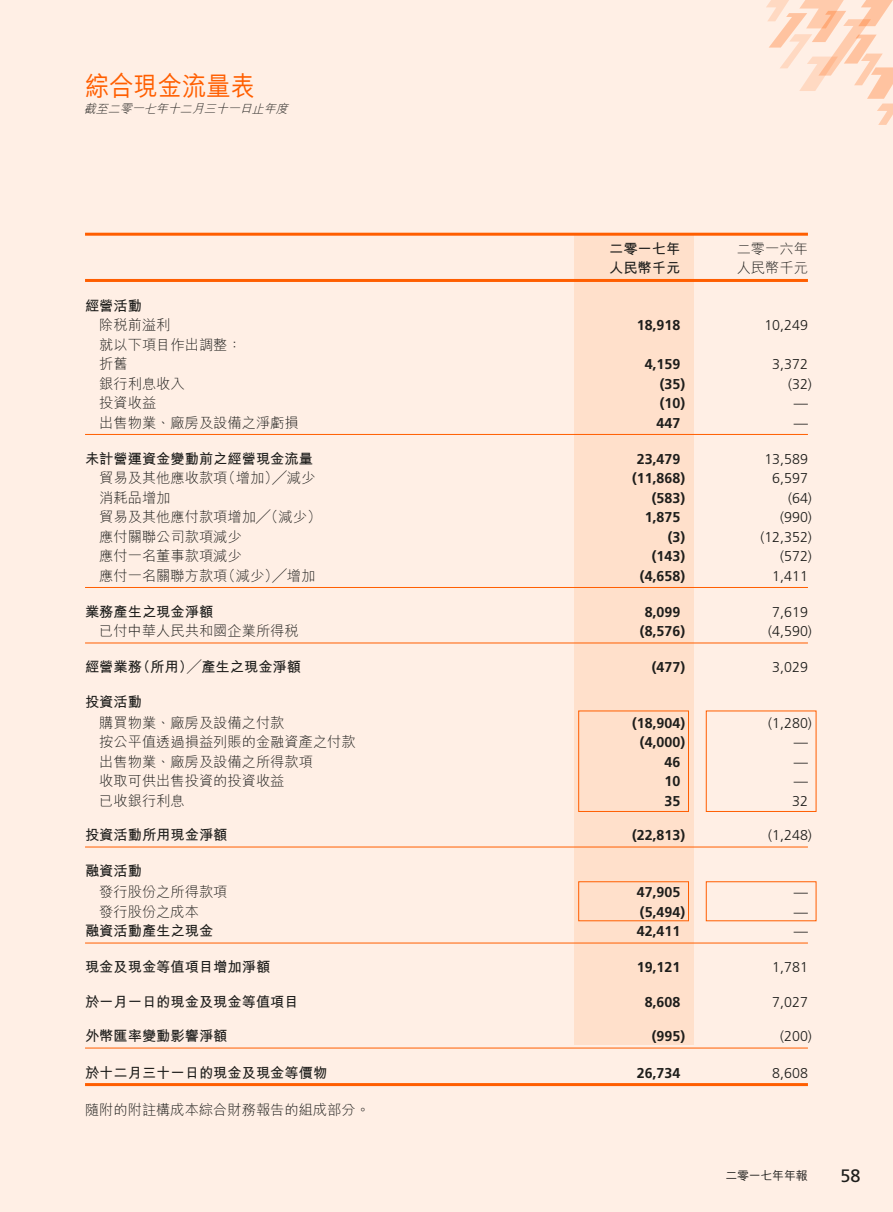
<style>
.page{position:relative;width:893px;height:1212px;background:#ffefe5}
.page>*{position:absolute;margin:0;border:0;box-sizing:border-box;transform-origin:0 0}
.Heading{font:500 27px "M Hei HK";color:#ff5e00;scale:.9 1}
.t1{font:18px "Frutiger LT Std";color:#1d1d1b}
.Table_2_Colume{font:300 14.25px "M Hei HK";color:#1d1d1b}
.Table_2_Colume-2{font:700 14.25px "Frutiger LT Std";color:#1d1d1b}
.Table_2_Colume-3{font:700 14.25px "M Hei HK";color:#1d1d1b}
.Table_2_Colume-4{font:300 14.25px "Frutiger LT Std";color:#1d1d1b}
.Body_Text{font:300 14.25px "M Hei HK";color:#1d1d1b}
.Date{font:italic 300 12px "M Hei HK";color:#1d1d1b}
.t2{font:500 12px "M Hei HK";letter-spacing:-.02em;color:#1d1d1b}
</style>
<div class="page">
<svg style="left:766px;top:0;width:127px;height:125px"></svg>
<div style="left:574px;top:234px;width:119px;height:810px;background:#ffe0cb"></div>
<hr style="left:85px;top:233px;width:723px;height:3px;background:#ff5e00">
<hr style="left:85px;top:279px;width:723px;height:3px;background:#ff5e00">
<hr style="left:85px;top:434px;width:723px;height:1px;background:#ff5e00">
<hr style="left:85px;top:587px;width:723px;height:1px;background:#ff5e00">
<hr style="left:85px;top:643px;width:723px;height:1px;background:#ff5e00">
<hr style="left:85px;top:847px;width:723px;height:1px;background:#ff5e00">
<hr style="left:85px;top:943px;width:723px;height:1px;background:#ff5e00">
<hr style="left:85px;top:1048px;width:723px;height:1px;background:#ff5e00">
<hr style="left:85px;top:1083px;width:723px;height:3px;background:#ff5e00">
<div style="left:578px;top:710px;width:111px;height:102px;border:1px solid #ff5e00"></div>
<div style="left:706px;top:710px;width:110px;height:102px;border:1px solid #ff5e00"></div>
<div style="left:578px;top:881px;width:111px;height:40px;border:1px solid #ff5e00"></div>
<div style="left:706px;top:881px;width:110px;height:40px;border:1px solid #ff5e00"></div>
<p class="Heading" style="left:85px;top:67px;width:191px">綜合現金流量表</p>
<p class="Date" style="left:84px;top:102px;width:209px">截至二零一七年十二月三十一日止年度</p>
<p class="Table_2_Colume-3" style="left:609px;top:238px;width:73px">二零一七年</p>
<p class="Table_2_Colume" style="left:737px;top:241px;width:73px">二零一六年</p>
<p class="Table_2_Colume-3" style="left:609px;top:258px;width:73px">人民幣千元</p>
<p class="Table_2_Colume" style="left:737px;top:261px;width:73px">人民幣千元</p>
<p class="Table_2_Colume-3" style="left:85px;top:295px;width:58px">經營活動</p>
<p class="Table_2_Colume" style="left:99px;top:318px;width:73px">除稅前溢利</p>
<p class="Table_2_Colume-2" style="left:637px;top:317px;width:45px">18,918</p>
<p class="Table_2_Colume-4" style="left:764px;top:317px;width:45px">10,249</p>
<p class="Table_2_Colume" style="left:99px;top:337px;width:144px">就以下項目作出調整：</p>
<p class="Table_2_Colume" style="left:99px;top:357px;width:30px">折舊</p>
<p class="Table_2_Colume-2" style="left:645px;top:356px;width:37px">4,159</p>
<p class="Table_2_Colume-4" style="left:772px;top:356px;width:37px">3,372</p>
<p class="Table_2_Colume" style="left:99px;top:376px;width:87px">銀行利息收入</p>
<p class="Table_2_Colume-2" style="left:660px;top:376px;width:27px">(35)</p>
<p class="Table_2_Colume-4" style="left:788px;top:376px;width:25px">(32)</p>
<p class="Table_2_Colume" style="left:99px;top:396px;width:58px">投資收益</p>
<p class="Table_2_Colume-2" style="left:660px;top:395px;width:27px">(10)</p>
<p class="Table_2_Colume-4" style="left:794px;top:395px;width:16px">—</p>
<p class="Table_2_Colume" style="left:99px;top:415px;width:201px">出售物業、廠房及設備之淨虧損</p>
<p class="Table_2_Colume-2" style="left:657px;top:415px;width:25px">447</p>
<p class="Table_2_Colume-4" style="left:794px;top:415px;width:16px">—</p>
<p class="Table_2_Colume-3" style="left:85px;top:448px;width:229px">未計營運資金變動前之經營現金流量</p>
<p class="Table_2_Colume-2" style="left:637px;top:451px;width:45px">23,479</p>
<p class="Table_2_Colume-4" style="left:764px;top:451px;width:45px">13,589</p>
<p class="Table_2_Colume" style="left:99px;top:471px;width:218px">貿易及其他應收款項（增加）╱減少</p>
<p class="Table_2_Colume-2" style="left:632px;top:470px;width:55px">(11,868)</p>
<p class="Table_2_Colume-4" style="left:772px;top:470px;width:37px">6,597</p>
<p class="Table_2_Colume" style="left:99px;top:490px;width:73px">消耗品增加</p>
<p class="Table_2_Colume-2" style="left:652px;top:490px;width:35px">(583)</p>
<p class="Table_2_Colume-4" style="left:788px;top:490px;width:25px">(64)</p>
<p class="Table_2_Colume" style="left:99px;top:510px;width:224px">貿易及其他應付款項增加╱（減少）</p>
<p class="Table_2_Colume-2" style="left:645px;top:509px;width:37px">1,875</p>
<p class="Table_2_Colume-4" style="left:780px;top:509px;width:33px">(990)</p>
<p class="Table_2_Colume" style="left:99px;top:529px;width:144px">應付關聯公司款項減少</p>
<p class="Table_2_Colume-2" style="left:668px;top:529px;width:19px">(3)</p>
<p class="Table_2_Colume-4" style="left:760px;top:529px;width:53px">(12,352)</p>
<p class="Table_2_Colume" style="left:99px;top:549px;width:144px">應付一名董事款項減少</p>
<p class="Table_2_Colume-2" style="left:652px;top:548px;width:35px">(143)</p>
<p class="Table_2_Colume-4" style="left:780px;top:548px;width:33px">(572)</p>
<p class="Table_2_Colume" style="left:99px;top:568px;width:218px">應付一名關聯方款項（減少）╱增加</p>
<p class="Table_2_Colume-2" style="left:640px;top:568px;width:47px">(4,658)</p>
<p class="Table_2_Colume-4" style="left:772px;top:568px;width:37px">1,411</p>
<p class="Table_2_Colume-3" style="left:85px;top:601px;width:130px">業務產生之現金淨額</p>
<p class="Table_2_Colume-2" style="left:645px;top:604px;width:37px">8,099</p>
<p class="Table_2_Colume-4" style="left:772px;top:604px;width:37px">7,619</p>
<p class="Table_2_Colume" style="left:99px;top:624px;width:201px">已付中華人民共和國企業所得稅</p>
<p class="Table_2_Colume-2" style="left:640px;top:623px;width:47px">(8,576)</p>
<p class="Table_2_Colume-4" style="left:768px;top:623px;width:45px">(4,590)</p>
<p class="Table_2_Colume-3" style="left:85px;top:657px;width:218px">經營業務（所用）╱產生之現金淨額</p>
<p class="Table_2_Colume-2" style="left:652px;top:659px;width:35px">(477)</p>
<p class="Table_2_Colume-4" style="left:772px;top:659px;width:37px">3,029</p>
<p class="Table_2_Colume-3" style="left:85px;top:691px;width:58px">投資活動</p>
<p class="Table_2_Colume" style="left:99px;top:715px;width:187px">購買物業、廠房及設備之付款</p>
<p class="Table_2_Colume-2" style="left:632px;top:715px;width:55px">(18,904)</p>
<p class="Table_2_Colume-4" style="left:768px;top:715px;width:45px">(1,280)</p>
<p class="Table_2_Colume" style="left:99px;top:735px;width:258px">按公平值透過損益列賬的金融資產之付款</p>
<p class="Table_2_Colume-2" style="left:640px;top:734px;width:47px">(4,000)</p>
<p class="Table_2_Colume-4" style="left:794px;top:734px;width:16px">—</p>
<p class="Table_2_Colume" style="left:99px;top:754px;width:215px">出售物業、廠房及設備之所得款項</p>
<p class="Table_2_Colume-2" style="left:664px;top:754px;width:17px">46</p>
<p class="Table_2_Colume-4" style="left:794px;top:754px;width:16px">—</p>
<p class="Table_2_Colume" style="left:99px;top:774px;width:187px">收取可供出售投資的投資收益</p>
<p class="Table_2_Colume-2" style="left:664px;top:773px;width:17px">10</p>
<p class="Table_2_Colume-4" style="left:794px;top:773px;width:16px">—</p>
<p class="Table_2_Colume" style="left:99px;top:793px;width:87px">已收銀行利息</p>
<p class="Table_2_Colume-2" style="left:664px;top:793px;width:17px">35</p>
<p class="Table_2_Colume-4" style="left:792px;top:793px;width:17px">32</p>
<p class="Table_2_Colume-3" style="left:85px;top:825px;width:144px">投資活動所用現金淨額</p>
<p class="Table_2_Colume-2" style="left:632px;top:827px;width:55px">(22,813)</p>
<p class="Table_2_Colume-4" style="left:768px;top:827px;width:45px">(1,248)</p>
<p class="Table_2_Colume-3" style="left:85px;top:861px;width:58px">融資活動</p>
<p class="Table_2_Colume" style="left:99px;top:885px;width:130px">發行股份之所得款項</p>
<p class="Table_2_Colume-2" style="left:637px;top:884px;width:45px">47,905</p>
<p class="Table_2_Colume-4" style="left:794px;top:884px;width:16px">—</p>
<p class="Table_2_Colume" style="left:99px;top:904px;width:101px">發行股份之成本</p>
<p class="Table_2_Colume-2" style="left:640px;top:904px;width:47px">(5,494)</p>
<p class="Table_2_Colume-4" style="left:794px;top:904px;width:16px">—</p>
<p class="Table_2_Colume-3" style="left:85px;top:921px;width:130px">融資活動產生之現金</p>
<p class="Table_2_Colume-2" style="left:637px;top:923px;width:45px">42,411</p>
<p class="Table_2_Colume-4" style="left:794px;top:923px;width:16px">—</p>
<p class="Table_2_Colume-3" style="left:85px;top:957px;width:187px">現金及現金等值項目增加淨額</p>
<p class="Table_2_Colume-2" style="left:637px;top:959px;width:45px">19,121</p>
<p class="Table_2_Colume-4" style="left:772px;top:959px;width:37px">1,781</p>
<p class="Table_2_Colume-3" style="left:85px;top:991px;width:215px">於一月一日的現金及現金等值項目</p>
<p class="Table_2_Colume-2" style="left:645px;top:994px;width:37px">8,608</p>
<p class="Table_2_Colume-4" style="left:772px;top:994px;width:37px">7,027</p>
<p class="Table_2_Colume-3" style="left:85px;top:1026px;width:144px">外幣匯率變動影響淨額</p>
<p class="Table_2_Colume-2" style="left:652px;top:1028px;width:35px">(995)</p>
<p class="Table_2_Colume-4" style="left:780px;top:1028px;width:33px">(200)</p>
<p class="Table_2_Colume-3" style="left:85px;top:1062px;width:244px">於十二月三十一日的現金及現金等價物</p>
<p class="Table_2_Colume-2" style="left:637px;top:1064px;width:45px">26,734</p>
<p class="Table_2_Colume-4" style="left:772px;top:1064px;width:37px">8,608</p>
<p class="Body_Text" style="left:85px;top:1102px;width:286px">隨附的附註構成本綜合財務報告的組成部分。</p>
<p class="t2" style="left:725px;top:1167px;width:84px">二零一七年年報</p>
<p class="t1" style="left:840px;top:1165px;width:22px">58</p>
</div>
